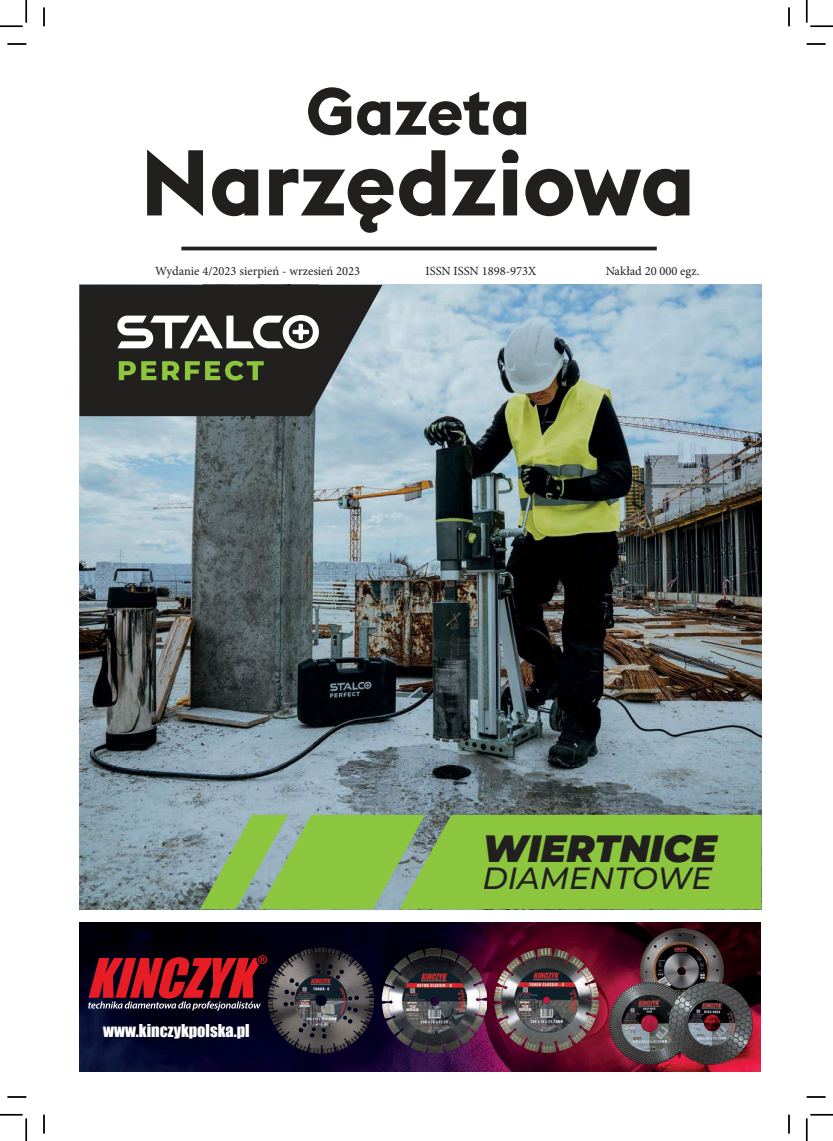
<style>
.page{position:relative;width:833px;height:1141px;background:#fff}
.page>*{position:absolute;margin:0;border:0;box-sizing:border-box;transform-origin:0 0}
.t1{font:700 91.75px "Euclid Flex";color:#221f1f}
.t2{font:700 66px "Euclid Flex";color:#221f1f}
.t3{font:italic 900 38px "Montserrat";color:#221f1f}
.t4{font:italic 500 30.62px "Montserrat";color:#221f1f}
.t5{font:16.25px "Impact";color:#fff}
.t6{font:12.5px "Minion Pro";color:#221f1f}
</style>
<div class="page">
<svg style="left:181px;top:246px;width:475px;height:4px;background:#454242"></svg>
<img style="left:79px;top:922px;width:681px;height:149px">
<svg style="left:88px;top:955px;width:178px;height:55px;background:#791a27"></svg>
<img style="left:639px;top:928px;width:84px;height:53px">
<img style="left:601px;top:981px;width:64px;height:82px">
<img style="left:665px;top:981px;width:91px;height:83px">
<img style="left:266px;top:944px;width:111px;height:112px">
<img style="left:381px;top:948px;width:105px;height:104px">
<img style="left:494px;top:948px;width:104px;height:104px">
<img style="left:79px;top:285px;width:682px;height:624px">
<svg style="left:79px;top:285px;width:303px;height:131px;background:#38393b"></svg>
<svg style="left:200px;top:814px;width:561px;height:95px;background:#8bc04d"></svg>
<svg style="left:117px;top:315px;width:202px;height:34px"></svg>
<svg style="left:119px;top:361px;width:37px;height:19px"></svg>
<svg style="left:162px;top:361px;width:17px;height:19px"></svg>
<svg style="left:185px;top:361px;width:78px;height:19px"></svg>
<svg style="left:8px;top:43px;width:18px;height:2px"></svg>
<svg style="left:806px;top:43px;width:19px;height:2px"></svg>
<svg style="left:8px;top:1096px;width:18px;height:1px"></svg>
<svg style="left:806px;top:1096px;width:19px;height:1px"></svg>
<svg style="left:43px;top:7px;width:2px;height:19px"></svg>
<svg style="left:43px;top:1114px;width:2px;height:19px"></svg>
<svg style="left:788px;top:7px;width:1px;height:19px"></svg>
<svg style="left:788px;top:1114px;width:1px;height:19px"></svg>
<hr style="left:0;top:1113px;width:23px;height:2px;background:#000">
<hr style="left:810px;top:1113px;width:22px;height:2px;background:#000">
<hr style="left:805px;top:0;width:2px;height:22px;background:#000">
<hr style="left:805px;top:1118px;width:2px;height:22px;background:#000">
<svg style="left:0;top:0;width:27px;height:27px"></svg>
<svg style="left:0;top:1114px;width:27px;height:26px"></svg>
<svg style="left:806px;top:0;width:26px;height:27px"></svg>
<svg style="left:806px;top:1114px;width:26px;height:26px"></svg>
<h2 class="t2" style="left:305px;top:87px;width:226px">Gazeta</h2>
<h1 class="t1" style="left:141px;top:149px;width:555px">Narzędziowa</h1>
<p class="t6" style="left:155px;top:266px;width:206px">Wydanie 4/2023 sierpień - wrzesień 2023</p>
<p class="t6" style="left:425px;top:266px;width:112px">ISSN ISSN 1898-973X</p>
<p class="t6" style="left:605px;top:266px;width:95px">Nakład 20 000 egz.</p>
<h3 class="t5" style="left:103px;top:1023px;width:148px">www.kinczykpolska.pl</h3>
<h3 class="t3" style="left:482px;top:826px;width:236px">WIERTNICE</h3>
<h3 class="t4" style="left:482px;top:860px;width:231px">DIAMENTOWE</h3>
</div>
